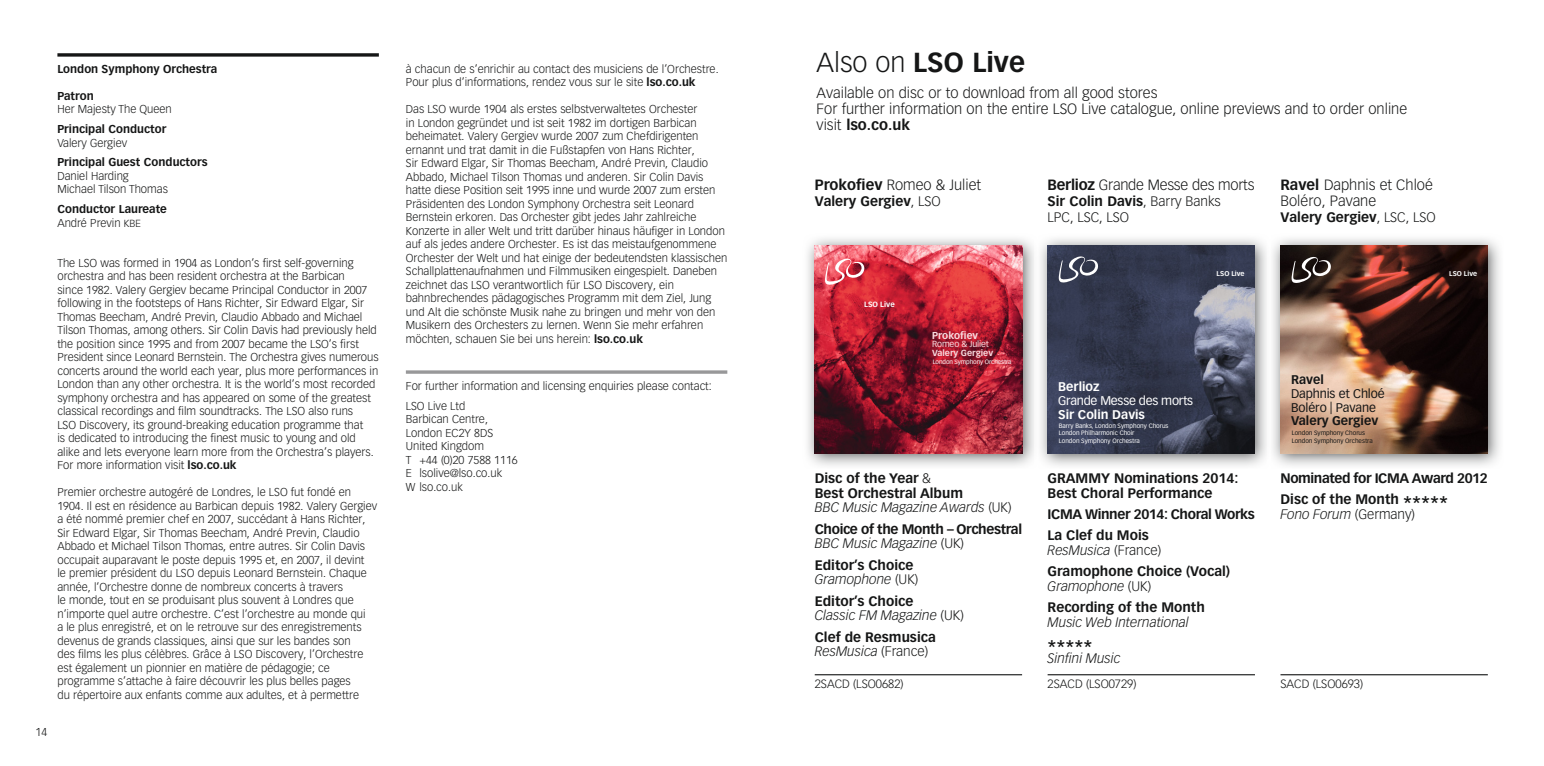
<style>
.page{position:relative;width:1544px;height:766px;background:#fff}
.page>*{position:absolute;margin:0;border:0;box-sizing:border-box;transform-origin:0 0}
.t1{font:700 27px "Vectora LT Pro";color:#151616}
.t2{font:700 18px "Vectora LT Pro";color:#151616}
.t3{font:300 14.62px/15.8px "Vectora LT Pro";color:#151616}
.t4{font:700 13.5px/14.6px "Vectora LT Pro";color:#151616}
.t5{font:italic 300 13.5px/14.6px "Vectora LT Pro";color:#151616}
.t6{font:700 13.5px/14.6px "Vectora LT Pro";letter-spacing:-.025em;color:#151616}
.t7{font:700 13.5px/21.4px "Vectora LT Pro";letter-spacing:-.03em;color:#151616}
.t8{font:300 13.5px/15.8px "Vectora LT Pro";color:#151616}
.t9{font:12.38px/13.7px "Vectora LT Pro";letter-spacing:-.01em;color:#151616}
.t10{font:700 12.38px "Vectora LT Pro";color:#fff}
.t11{font:12.38px "Vectora LT Pro";letter-spacing:-.02em;color:#fff}
.t12{font:700 12.38px "Vectora LT Pro";color:#151616}
.t13{font:300 11.7px "Vectora LT Pro";color:#151616}
.t14{font:300 11.25px/13.5px "Vectora LT Pro";color:#151616}
.t15{font:700 11.25px/13.5px "Vectora LT Pro";color:#151616}
.t16{font:700 9.9px "Vectora LT Pro";color:#f8dce0}
.t17{font:700 8.55px "Vectora LT Pro";color:#f8dce0}
.t18{font:8.55px "Vectora LT Pro";letter-spacing:-.015em;color:#f8dce0}
.t19{font:700 7.42px "Vectora LT Pro";color:#fff}
.t20{font:700 6.75px "Vectora LT Pro";color:#fff}
.t21{font:6.3px/7.2px "Vectora LT Pro";color:#fff}
.t22{font:6.3px/7.4px "Vectora LT Pro";color:#151616}
.s1{font-weight:300}
.s2{font-weight:300;font-size:10.12px}
.s3{font-weight:700}
.s4{font-weight:300;font-style:italic}
.s5{font-weight:700;font-style:normal}
.s6{font-style:normal}
.s7{font-size:18px}
</style>
<div class="page">
<svg style="left:57px;top:53px;width:322px;height:4px"></svg>
<hr style="left:406px;top:370px;width:321px;height:3px;background:#989899">
<img style="left:807px;top:238px;width:227px;height:228px">
<img style="left:814px;top:246px;width:208px;height:207px">
<svg style="left:824px;top:258px;width:40px;height:26px"></svg>
<hr style="left:814px;top:674px;width:208px;height:1px;background:#151616">
<img style="left:1040px;top:238px;width:227px;height:228px">
<img style="left:1047px;top:246px;width:208px;height:207px">
<svg style="left:1058px;top:256px;width:40px;height:26px"></svg>
<hr style="left:1047px;top:674px;width:208px;height:1px;background:#151616">
<img style="left:1272px;top:238px;width:228px;height:228px">
<img style="left:1280px;top:246px;width:207px;height:207px">
<svg style="left:1291px;top:257px;width:39px;height:26px"></svg>
<hr style="left:1280px;top:674px;width:207px;height:1px;background:#151616">
<p class="t15" style="left:57px;top:63px;width:161px">London Symphony Orchestra</p>
<p class="t15" style="left:57px;top:90px;width:38px">Patron</p>
<p class="t14" style="left:57px;top:104px;width:116px">Her Majesty The Queen</p>
<p class="t15" style="left:57px;top:123px;width:110px">Principal Conductor</p>
<p class="t14" style="left:57px;top:137px;width:71px">Valery Gergiev</p>
<p class="t15" style="left:57px;top:157px;width:152px">Principal Guest Conductors</p>
<p class="t14" style="left:57px;top:170px;width:112px">Daniel Harding<br>Michael Tilson Thomas</p>
<p class="t15" style="left:57px;top:204px;width:111px">Conductor Laureate<br><span class="s1">André Previn</span> <span class="s2">KBE</span></p>
<p class="t14" style="left:57px;top:257px;width:323px">The LSO was formed in 1904 as London’s first self-governing orchestra and has been resident orchestra at the Barbican<br>since 1982. Valery Gergiev became Principal Conductor in 2007 following in the footsteps of Hans Richter, Sir Edward Elgar, Sir Thomas Beecham, André Previn, Claudio Abbado and Michael Tilson Thomas, among others. Sir Colin Davis had previously held the position since 1995 and from 2007 became the LSO’s first President since Leonard Bernstein. The Orchestra gives numerous concerts around the world each year, plus more performances in London than any other orchestra. It is the world’s most recorded symphony orchestra and has appeared on some of the greatest classical recordings and film soundtracks. The LSO also runs<br>LSO Discovery, its ground-breaking education programme that<br>is dedicated to introducing the finest music to young and old alike and lets everyone learn more from the Orchestra’s players.<br>For more information visit <span class="s3">lso.co.uk</span></p>
<p class="t14" style="left:57px;top:487px;width:321px">Premier orchestre autogéré de Londres, le LSO fut fondé en 1904. Il est en résidence au Barbican depuis 1982. Valery Gergiev a été nommé premier chef en 2007, succédant à Hans Richter, Sir Edward Elgar, Sir Thomas Beecham, André Previn, Claudio Abbado et Michael Tilson Thomas, entre autres. Sir Colin Davis occupait auparavant le poste depuis 1995 et, en 2007, il devint<br>le premier président du LSO depuis Leonard Bernstein. Chaque année, l’Orchestre donne de nombreux concerts à travers<br>le monde, tout en se produisant plus souvent à Londres que n’importe quel autre orchestre. C’est l’orchestre au monde qui<br>a le plus enregistré, et on le retrouve sur des enregistrements devenus de grands classiques, ainsi que sur les bandes son<br>des films les plus célèbres. Grâce à LSO Discovery, l’Orchestre est également un pionnier en matière de pédagogie; ce programme s’attache à faire découvrir les plus belles pages<br>du répertoire aux enfants comme aux adultes, et à permettre</p>
<p class="t14" style="left:36px;top:726px;width:13px">14</p>
<p class="t14" style="left:406px;top:63px;width:314px">à chacun de s’enrichir au contact des musiciens de l’Orchestre.<br>Pour plus d’informations, rendez vous sur le site <span class="s3">lso.co.uk</span></p>
<p class="t14" style="left:406px;top:104px;width:323px">Das LSO wurde 1904 als erstes selbstverwaltetes Orchester<br>in London gegründet und ist seit 1982 im dortigen Barbican beheimatet. Valery Gergiev wurde 2007 zum Chefdirigenten ernannt und trat damit in die Fußstapfen von Hans Richter,<br>Sir Edward Elgar, Sir Thomas Beecham, André Previn, Claudio Abbado, Michael Tilson Thomas und anderen. Sir Colin Davis hatte diese Position seit 1995 inne und wurde 2007 zum ersten Präsidenten des London Symphony Orchestra seit Leonard Bernstein erkoren. Das Orchester gibt jedes Jahr zahlreiche Konzerte in aller Welt und tritt darüber hinaus häufiger in London auf als jedes andere Orchester. Es ist das meistaufgenommene Orchester der Welt und hat einige der bedeutendsten klassischen Schallplattenaufnahmen und Filmmusiken eingespielt. Daneben zeichnet das LSO verantwortlich für LSO Discovery, ein bahnbrechendes pädagogisches Programm mit dem Ziel, Jung und Alt die schönste Musik nahe zu bringen und mehr von den Musikern des Orchesters zu lernen. Wenn Sie mehr erfahren möchten, schauen Sie bei uns herein: <span class="s3">lso.co.uk</span></p>
<p class="t14" style="left:406px;top:377px;width:307px;line-height:19.8px">For further information and licensing enquiries please contact:<br>LSO Live Ltd</p>
<p class="t14" style="left:406px;top:413px;width:113px">Barbican Centre,<br>London EC2Y 8DS<br>United Kingdom<br>T +44 (0)20 7588 1116<br>E lsolive@lso.co.uk<br>W lso.co.uk</p>
<h1 class="t1" style="left:816px;top:53px;width:210px"><span class="s1">Also on</span> LSO Live</h1>
<h3 class="t3" style="left:816px;top:87px;width:592px">Available on disc or to download from all good stores<br>For further information on the entire LSO Live catalogue, online previews and to order online visit <span class="s3">lso.co.uk</span></h3>
<h3 class="t3" style="left:814px;top:179px;width:168px"><span class="s3">Prokofiev</span> Romeo &amp; Juliet</h3>
<p class="t4" style="left:814px;top:195px;width:128px">Valery Gergiev<span class="s1">, LSO</span></p>
<p class="t19" style="left:864px;top:302px;width:32px">LSO Live</p>
<p class="t16" style="left:932px;top:331px;width:47px">Prokofiev</p>
<p class="t18" style="left:932px;top:341px;width:58px">Romeo &amp; Juliet</p>
<p class="t17" style="left:932px;top:350px;width:62px">Valery Gergiev</p>
<p class="t21" style="left:932px;top:358px;width:80px">London Symphony Orchestra</p>
<p class="t4" style="left:814px;top:472px;width:198px">Disc of the Year <span class="s1">&amp;<br></span>Best Orchestral Album<br><span class="s4">BBC Music Magazine Awards</span> <span class="s1">(UK)</span></p>
<p class="t6" style="left:814px;top:523px;width:209px">Choice of the Month – Orchestral<br><span class="s4">BBC Music Magazine</span> <span class="s1">(UK)</span></p>
<p class="t4" style="left:814px;top:559px;width:105px">Editor’s Choice<br><span class="s4">Gramophone</span> <span class="s1">(UK)</span></p>
<p class="t5" style="left:814px;top:595px;width:151px"><span class="s5">Editor’s Choice<br></span>Classic FM Magazine <span class="s6">(UK)</span></p>
<p class="t4" style="left:814px;top:631px;width:122px">Clef de Resmusica<br><span class="s4">ResMusica</span> <span class="s1">(France)</span></p>
<p class="t13" style="left:814px;top:679px;width:90px">2SACD (LSO0682)</p>
<h3 class="t3" style="left:1047px;top:179px;width:208px"><span class="s3">Berlioz</span> Grande Messe des morts</h3>
<p class="t8" style="left:1047px;top:195px;width:175px"><span class="s3">Sir Colin Davis</span>, Barry Banks<br>LPC, LSC, LSO</p>
<p class="t20" style="left:1216px;top:271px;width:29px">LSO Live</p>
<h3 class="t3" style="left:1280px;top:179px;width:154px"><span class="s3">Ravel</span> Daphnis et Chloé<br>Boléro, Pavane</h3>
<p class="t4" style="left:1280px;top:211px;width:157px">Valery Gergiev<span class="s1">, LSC, LSO</span></p>
<p class="t20" style="left:1449px;top:271px;width:29px">LSO Live</p>
<p class="t10" style="left:1058px;top:382px;width:43px">Berlioz</p>
<p class="t11" style="left:1058px;top:396px;width:136px">Grande Messe des morts</p>
<p class="t10" style="left:1058px;top:410px;width:88px">Sir Colin Davis</p>
<p class="t21" style="left:1058px;top:423px;width:111px">Barry Banks, London Symphony Chorus<br>London Philharmonic Choir<br>London Symphony Orchestra</p>
<p class="t4" style="left:1047px;top:472px;width:192px">GRAMMY Nominations 2014:<br>Best Choral Performance</p>
<p class="t6" style="left:1047px;top:505px;width:209px;line-height:21.4px">ICMA Winner 2014: Choral Works<br>La Clef du Mois</p>
<p class="t4" style="left:1047px;top:541px;width:184px;line-height:21.4px"><span class="s4">ResMusica</span> <span class="s1">(France)<br></span>Gramophone Choice (Vocal)</p>
<p class="t4" style="left:1047px;top:577px;width:159px;line-height:21.4px"><span class="s4">Gramophone</span> <span class="s1">(UK)<br></span>Recording of the Month</p>
<p class="t5" style="left:1047px;top:616px;width:143px">Music Web International</p>
<h2 class="t2" style="left:1047px;top:640px;width:46px">*****</h2>
<p class="t5" style="left:1047px;top:652px;width:75px">Sinfini Music</p>
<p class="t13" style="left:1047px;top:679px;width:90px">2SACD (LSO0729)</p>
<p class="t12" style="left:1291px;top:375px;width:34px">Ravel</p>
<p class="t9" style="left:1291px;top:388px;width:95px">Daphnis et Chloé<br>Boléro | Pavane</p>
<p class="t12" style="left:1291px;top:416px;width:89px">Valery Gergiev</p>
<p class="t22" style="left:1291px;top:430px;width:83px">London Symphony Chorus<br>London Symphony Orchestra</p>
<p class="t7" style="left:1280px;top:469px;width:209px">Nominated for ICMA Award 2012<br>Disc of the Month <span class="s7">*****</span></p>
<p class="t5" style="left:1280px;top:508px;width:136px">Fono Forum <span class="s6">(Germany)</span></p>
<p class="t13" style="left:1280px;top:679px;width:84px">SACD (LSO0693)</p>
</div>
